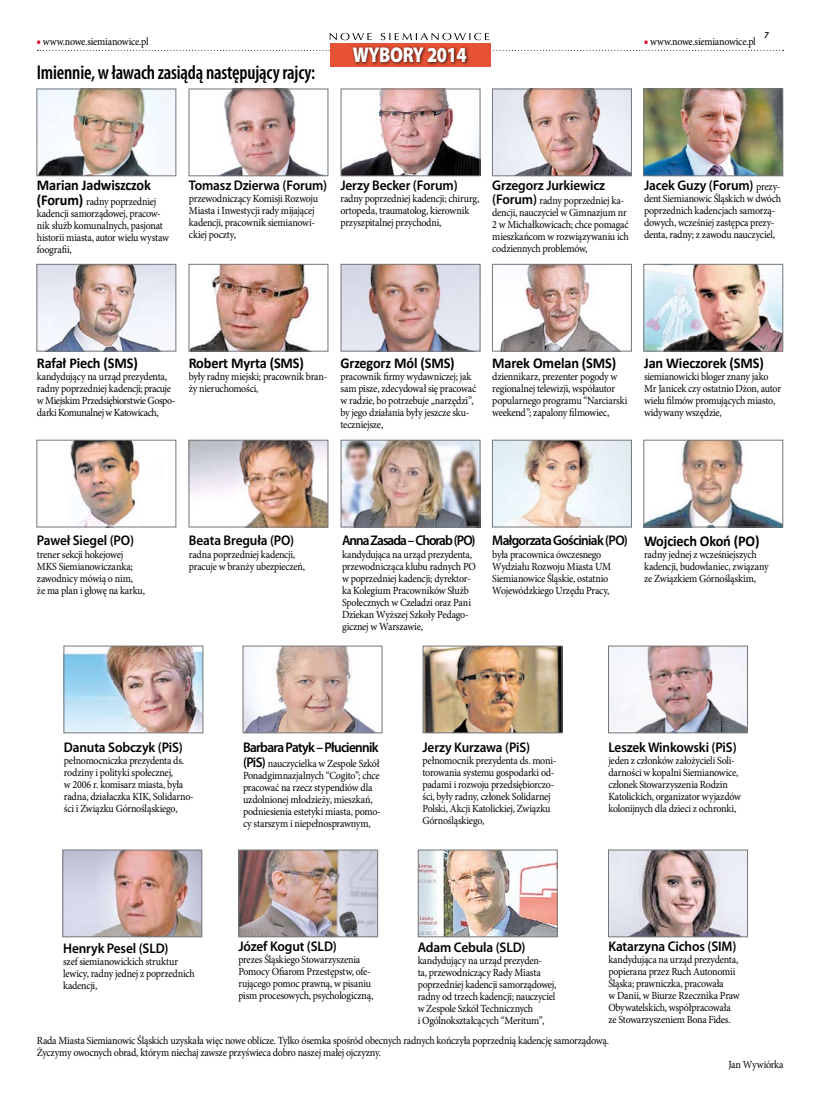
<style>
.page{position:relative;width:820px;height:1106px;background:#fff}
.page>*{position:absolute;margin:0;border:0;box-sizing:border-box;transform-origin:0 0}
.t1{font:900 21.4px "Myriad Pro";letter-spacing:-.02em;color:#fff;scale:.83 1}
.t2{font:600 condensed 20px "Myriad Pro";letter-spacing:-.01em;color:#000;scale:.95 1}
.t3{font:700 15px "Calibri";letter-spacing:-.01em;color:#000;scale:.95 1}
.t4{font:600 14px "Myriad Pro";letter-spacing:-.01em;color:#000;scale:.95 1}
.t5{font:600 14px "Myriad Pro";letter-spacing:-.05em;color:#000;scale:.95 1}
.t6{font:600 14px "Myriad Pro";letter-spacing:-.07em;color:#000;scale:.95 1}
.t7{font:10.9px/12px "Minion Pro";letter-spacing:-.02em;color:#000;scale:.92 1}
.s1{color:#e2001a}
.s2{font-family:"Calibri";font-weight:700;font-size:15px}
.s3{font-family:"Myriad Pro";font-weight:600;font-size:14px}
.s4{font-family:"Minion Pro";font-weight:400;font-size:10.9px}
</style>
<div class="page">
<svg style="left:37px;top:50px;width:746px;height:1px"></svg>
<svg style="left:329px;top:33px;width:160px;height:7px"></svg>
<div style="left:330px;top:43px;width:160px;height:23px;background:#e75236"></div>
<div style="left:350px;top:44px;width:120px;height:22px;background:#000;opacity:.75"></div>
<img style="left:38px;top:90px;width:136px;height:84px">
<div style="left:36px;top:88px;width:140px;height:88px;border:1px solid #757678"></div>
<img style="left:221px;top:90px;width:105px;height:84px">
<div style="left:188px;top:88px;width:140px;height:88px;border:1px solid #757678"></div>
<img style="left:342px;top:90px;width:136px;height:84px">
<div style="left:340px;top:88px;width:140px;height:88px;border:1px solid #757678"></div>
<img style="left:493px;top:90px;width:136px;height:84px">
<div style="left:491px;top:88px;width:140px;height:88px;border:1px solid #757678"></div>
<img style="left:645px;top:90px;width:136px;height:84px">
<div style="left:643px;top:88px;width:140px;height:88px;border:1px solid #757678"></div>
<img style="left:38px;top:266px;width:136px;height:83px">
<div style="left:36px;top:264px;width:140px;height:87px;border:1px solid #757678"></div>
<img style="left:190px;top:266px;width:121px;height:83px">
<div style="left:188px;top:264px;width:140px;height:87px;border:1px solid #757678"></div>
<img style="left:342px;top:266px;width:136px;height:83px">
<div style="left:340px;top:264px;width:140px;height:87px;border:1px solid #757678"></div>
<img style="left:500px;top:266px;width:119px;height:83px">
<div style="left:491px;top:264px;width:140px;height:87px;border:1px solid #757678"></div>
<img style="left:645px;top:266px;width:136px;height:83px">
<div style="left:643px;top:264px;width:140px;height:87px;border:1px solid #757678"></div>
<img style="left:70px;top:441px;width:70px;height:84px">
<div style="left:36px;top:439px;width:140px;height:88px;border:1px solid #757678"></div>
<img style="left:190px;top:441px;width:136px;height:84px">
<div style="left:188px;top:439px;width:140px;height:88px;border:1px solid #757678"></div>
<img style="left:342px;top:441px;width:136px;height:84px">
<div style="left:340px;top:439px;width:140px;height:88px;border:1px solid #757678"></div>
<img style="left:493px;top:441px;width:136px;height:84px">
<div style="left:491px;top:439px;width:140px;height:88px;border:1px solid #757678"></div>
<img style="left:645px;top:441px;width:136px;height:84px">
<div style="left:643px;top:439px;width:140px;height:88px;border:1px solid #757678"></div>
<img style="left:65px;top:647px;width:136px;height:84px">
<div style="left:63px;top:645px;width:140px;height:88px;border:1px solid #757678"></div>
<img style="left:244px;top:647px;width:136px;height:84px">
<div style="left:242px;top:645px;width:140px;height:88px;border:1px solid #757678"></div>
<img style="left:424px;top:647px;width:136px;height:84px">
<div style="left:422px;top:645px;width:140px;height:88px;border:1px solid #757678"></div>
<img style="left:609px;top:647px;width:136px;height:84px">
<div style="left:607px;top:645px;width:140px;height:88px;border:1px solid #757678"></div>
<img style="left:64px;top:851px;width:136px;height:84px">
<div style="left:62px;top:849px;width:140px;height:88px;border:1px solid #757678"></div>
<img style="left:240px;top:851px;width:136px;height:84px">
<div style="left:238px;top:849px;width:140px;height:88px;border:1px solid #757678"></div>
<img style="left:419px;top:851px;width:136px;height:84px">
<div style="left:417px;top:849px;width:140px;height:88px;border:1px solid #757678"></div>
<img style="left:609px;top:851px;width:136px;height:84px">
<div style="left:607px;top:849px;width:140px;height:88px;border:1px solid #757678"></div>
<p class="t7" style="left:37px;top:35px;width:123px"><span class="s1">■</span> www.nowe.siemianowice.pl</p>
<p class="t7" style="left:644px;top:35px;width:123px"><span class="s1">■</span> www.nowe.siemianowice.pl</p>
<h1 class="t1" style="left:352px;top:40px;width:139px">WYBORY 2014</h1>
<h2 class="t2" style="left:37px;top:60px;width:294px">Imiennie, w ławach zasiądą następujący rajcy:</h2>
<h3 class="t3" style="left:37px;top:175px;width:121px">Marian Jadwiszczok</h3>
<p class="t7" style="left:37px;top:196px;width:145px"><span class="s2">(Forum)</span> radny poprzedniej kadencji samorządowej, pracow&shy;nik służb komunalnych, pasjonat historii miasta, autor wielu wystaw foografii,</p>
<p class="t4" style="left:189px;top:176px;width:147px">Tomasz Dzierwa (Forum)</p>
<p class="t7" style="left:189px;top:192px;width:142px">przewodniczący Komisji Rozwoju<br>Miasta i Inwestycji rady mijającej kadencji, pracownik siemianowi&shy;ckiej poczty,</p>
<p class="t4" style="left:340px;top:176px;width:125px">Jerzy Becker (Forum)</p>
<p class="t7" style="left:340px;top:192px;width:152px">radny poprzedniej kadencji; chirurg, ortopeda, traumatolog, kierownik przyszpitalnej przychodni,</p>
<p class="t4" style="left:492px;top:176px;width:120px">Grzegorz Jurkiewicz</p>
<p class="t7" style="left:492px;top:195px;width:150px"><span class="s3">(Forum)</span> radny poprzedniej ka&shy;dencji, nauczyciel w Gimnazjum nr<br>2 w Michałkowicach; chce pomagać mieszkańcom w rozwiązywaniu ich codziennych problemów,</p>
<p class="t4" style="left:643px;top:176px;width:145px">Jacek Guzy (Forum) <span class="s4">prezy-</span></p>
<p class="t7" style="left:643px;top:192px;width:150px">dent Siemianowic Śląskich w dwóch poprzednich kadencjach samorzą&shy;dowych, wcześniej zastępca prezy&shy;denta, radny; z zawodu nauczyciel,</p>
<h3 class="t3" style="left:37px;top:352px;width:108px">Rafał Piech (SMS)</h3>
<p class="t7" style="left:37px;top:371px;width:152px">kandydujący na urząd prezydenta, radny poprzedniej kadencji; pracuje w Miejskim Przedsiębiorstwie Gospo&shy;darki Komunalnej w Katowicach,</p>
<h3 class="t3" style="left:189px;top:352px;width:123px">Robert Myrta (SMS)</h3>
<p class="t7" style="left:189px;top:371px;width:152px">były radny miejski; pracownik bran&shy;ży nieruchomości,</p>
<h3 class="t3" style="left:340px;top:352px;width:122px">Grzegorz Mól (SMS)</h3>
<p class="t7" style="left:340px;top:371px;width:149px">pracownik firmy wydawniczej; jak sam pisze, zdecydował się pracować w radzie, bo potrzebuje „narzędzi”, by jego działania były jeszcze sku&shy;teczniejsze,</p>
<h3 class="t3" style="left:492px;top:352px;width:132px">Marek Omelan (SMS)</h3>
<p class="t7" style="left:492px;top:371px;width:148px">dziennikarz, prezenter pogody w regionalnej telewizji, współautor popularnego programu “Narciarski weekend”; zapalony filmowiec,</p>
<h3 class="t3" style="left:643px;top:352px;width:127px">Jan Wieczorek (SMS)</h3>
<p class="t7" style="left:643px;top:371px;width:150px">siemianowicki bloger znany jako<br>Mr Janicek czy ostatnio Dżon, autor wielu filmów promujących miasto, widywany wszędzie,</p>
<p class="t4" style="left:37px;top:532px;width:104px">Paweł Siegel (PO)</p>
<p class="t7" style="left:37px;top:548px;width:119px">trener sekcji hokejowej<br>MKS Siemianowiczanka; zawodnicy mówią o nim,<br>że ma plan i głowę na karku,</p>
<p class="t4" style="left:189px;top:532px;width:112px">Beata Breguła (PO)</p>
<p class="t7" style="left:189px;top:548px;width:128px">radna poprzedniej kadencji, pracuje w branży ubezpieczeń,</p>
<p class="t6" style="left:342px;top:532px;width:142px">Anna Zasada – Chorab (PO)</p>
<p class="t7" style="left:342px;top:548px;width:147px">kandydująca na urząd prezydenta, przewodnicząca klubu radnych PO w poprzedniej kadencji; dyrektor&shy;ka Kolegium Pracowników Służb<br>Społecznych w Czeladzi oraz Pani<br>Dziekan Wyższej Szkoły Pedago&shy;gicznej w Warszawie,</p>
<p class="t5" style="left:492px;top:532px;width:144px">Małgorzata Gościniak (PO)</p>
<p class="t7" style="left:492px;top:548px;width:131px">była pracownica ówczesnego<br>Wydziału Rozwoju Miasta UM<br>Siemianowice Śląskie, ostatnio<br>Wojewódzkiego Urzędu Pracy,</p>
<h3 class="t3" style="left:643px;top:530px;width:123px">Wojciech Okoń (PO)</h3>
<p class="t7" style="left:643px;top:549px;width:137px">radny jednej z wcześniejszych kadencji, budowlaniec, związany ze Związkiem Górnośląskim,</p>
<p class="t4" style="left:64px;top:738px;width:127px">Danuta Sobczyk (PiS)</p>
<p class="t7" style="left:64px;top:754px;width:143px">pełnomocniczka prezydenta ds. rodziny i polityki społecznej,<br>w 2006 r. komisarz miasta, była radna, działaczka KIK, Solidarno&shy;ści i Związku Górnośląskiego,</p>
<p class="t5" style="left:243px;top:738px;width:144px">Barbara Patyk – Płuciennik</p>
<p class="t7" style="left:243px;top:757px;width:151px"><span class="s3">(PiS)</span> nauczycielka w Zespole Szkół Ponadgimnazjalnych “Cogito”; chce pracować na rzecz stypendiów dla uzdolnionej młodzieży, mieszkań, podniesienia estetyki miasta, pomo&shy;cy starszym i niepełnosprawnym,</p>
<p class="t4" style="left:422px;top:738px;width:115px">Jerzy Kurzawa (PiS)</p>
<p class="t7" style="left:422px;top:754px;width:147px">pełnomocnik prezydenta ds. moni&shy;torowania systemu gospodarki od&shy;padami i rozwoju przedsiębiorczo&shy;ści, były radny, członek Solidarnej<br>Polski, Akcji Katolickiej, Związku<br>Górnośląskiego,</p>
<p class="t4" style="left:63px;top:939px;width:112px">Henryk Pesel (SLD)</p>
<p class="t7" style="left:63px;top:955px;width:144px">szef siemianowickich struktur lewicy, radny jednej z poprzednich kadencji,</p>
<p class="t4" style="left:238px;top:937px;width:105px">Józef Kogut (SLD)</p>
<p class="t7" style="left:238px;top:953px;width:148px">prezes Śląskiego Stowarzyszenia Pomocy Ofiarom Przestępstw, ofe&shy;rującego pomoc prawną, w pisaniu pism procesowych, psychologiczną,</p>
<p class="t4" style="left:417px;top:938px;width:115px">Adam Cebula (SLD)</p>
<p class="t7" style="left:417px;top:954px;width:152px">kandydujący na urząd prezyden-<br>ta, przewodniczący Rady Miasta poprzedniej kadencji samorządowej, radny od trzech kadencji; nauczyciel w Zespole Szkół Technicznych<br>i Ogólnokształcących “Meritum”,</p>
<p class="t4" style="left:608px;top:738px;width:136px">Leszek Winkowski (PiS)</p>
<p class="t7" style="left:608px;top:754px;width:145px">jeden z członków założycieli Soli&shy;darności w kopalni Siemianowice, członek Stowarzyszenia Rodzin Katolickich, organizator wyjazdów kolonijnych dla dzieci z ochronki,</p>
<p class="t4" style="left:608px;top:937px;width:136px">Katarzyna Cichos (SIM)</p>
<p class="t7" style="left:608px;top:953px;width:144px">kandydująca na urząd prezydenta, popierana przez Ruch Autonomii<br>Śląska; prawniczka, pracowała<br>w Danii, w Biurze Rzecznika Praw<br>Obywatelskich, współpracowała ze Stowarzyszeniem Bona Fides.</p>
<p class="t7" style="left:37px;top:1035px;width:623px">Rada Miasta Siemianowic Śląskich uzyskała więc nowe oblicze. Tylko ósemka spośród obecnych radnych kończyła poprzednią kadencję samorządową.<br>Życzymy owocnych obrad, którym niechaj zawsze przyświeca dobro naszej małej ojczyzny.</p>
<p class="t7" style="left:728px;top:1059px;width:61px">Jan Wywiórka</p>
</div>
